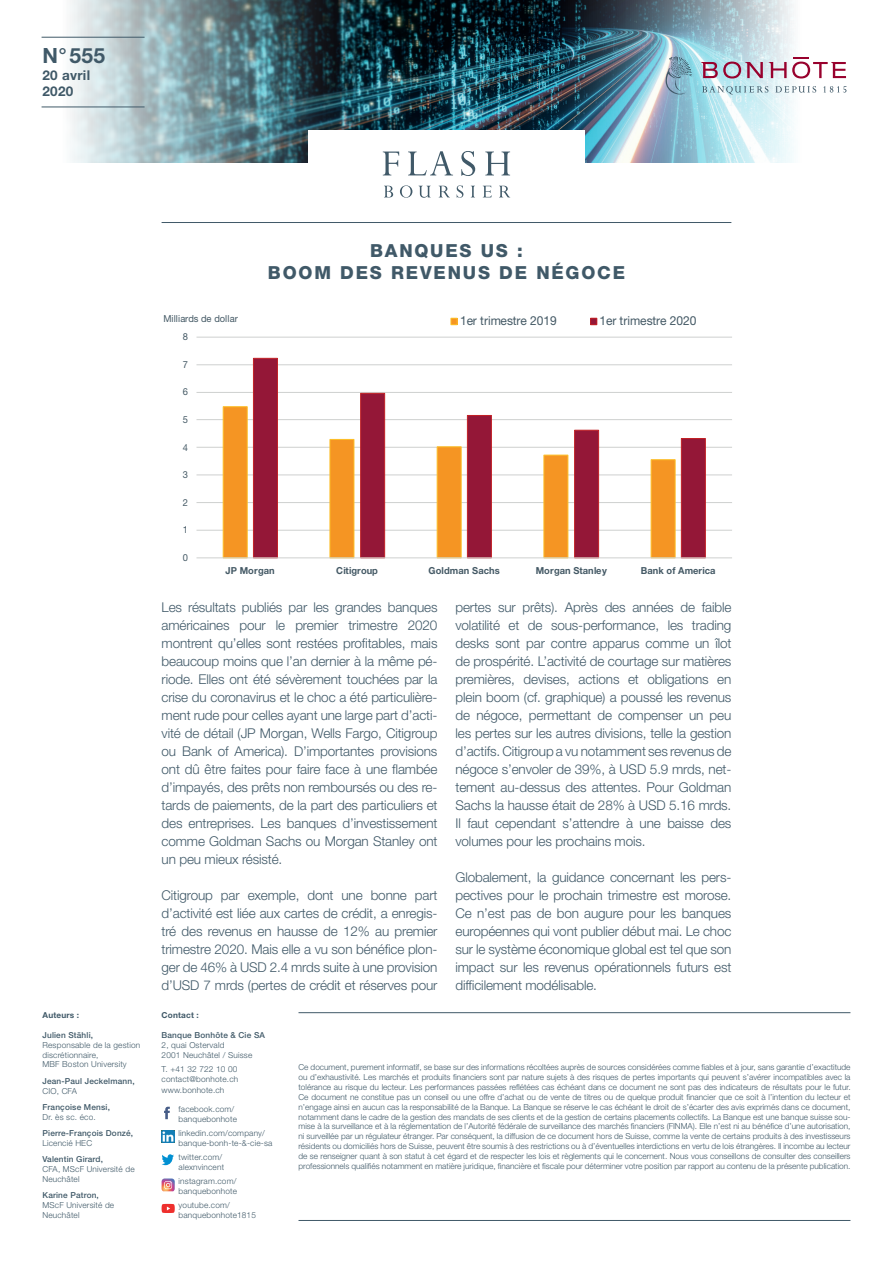
<style>
.page{position:relative;width:893px;height:1263px;background:#fff}
.page>*{position:absolute;margin:0;border:0;box-sizing:border-box;transform-origin:0 0}
.t1{font:700 21px "Helvetica Neue LT Std";color:#405968}
.t2{font:800 18px/21.6px "Helvetica Neue LT Std";letter-spacing:.1em;color:#405968;text-align:center}
.t3{font:300 13.5px/18px "Helvetica Neue LT Std";letter-spacing:-.01em;color:#405968;text-align:justify}
.t4{font:700 13.5px/16.2px "Helvetica Neue LT Std";letter-spacing:.02em;color:#405968}
.t5{font:12.45px "Helvetica Neue LT Std";color:#445965}
.t6{font:700 9.75px "Helvetica Neue LT Std";letter-spacing:.01em;color:#445965}
.t7{font:9.75px "Helvetica Neue LT Std";color:#445965}
.t8{font:300 8.25px/9.9px "Helvetica Neue LT Std";letter-spacing:.02em;color:#405968}
.t9{font:500 8.25px "Helvetica Neue LT Std";letter-spacing:.02em;color:#405968}
.t10{font:700 8.25px "Helvetica Neue LT Std";letter-spacing:.02em;color:#405968}
</style>
<div class="page">
<hr style="left:298px;top:1012px;width:552px;height:1px;background:#405968">
<hr style="left:298px;top:1220px;width:552px;height:1px;background:#405968">
<svg style="left:164px;top:1107px;width:6px;height:12px"></svg>
<svg style="left:162px;top:1154px;width:12px;height:11px"></svg>
<svg style="left:161px;top:1130px;width:13px;height:13px"></svg>
<hr style="left:162px;top:222px;width:569px;height:1px;background:#405968">
<svg style="left:162px;top:1178px;width:13px;height:13px"></svg>
<svg style="left:162px;top:1204px;width:13px;height:9px"></svg>
<hr style="left:196px;top:530px;width:536px;height:1px;background:#cfd1d0">
<hr style="left:196px;top:502px;width:536px;height:1px;background:#cfd1d0">
<hr style="left:196px;top:475px;width:536px;height:1px;background:#cfd1d0">
<hr style="left:196px;top:447px;width:536px;height:1px;background:#cfd1d0">
<hr style="left:196px;top:419px;width:536px;height:1px;background:#cfd1d0">
<hr style="left:196px;top:392px;width:536px;height:1px;background:#cfd1d0">
<hr style="left:196px;top:364px;width:536px;height:1px;background:#cfd1d0">
<hr style="left:196px;top:337px;width:536px;height:1px;background:#cfd1d0">
<svg style="left:223px;top:406px;width:30px;height:152px;fill:#f59523"></svg>
<svg style="left:253px;top:358px;width:453px;height:200px"></svg>
<hr style="left:196px;top:558px;width:536px;height:1px;background:#cfd1d0">
<div style="left:451px;top:318px;width:6px;height:7px;background:#f59523"></div>
<div style="left:451px;top:318px;width:6px;height:7px;border:1px solid #fdbe26"></div>
<div style="left:591px;top:318px;width:6px;height:7px;background:#941737"></div>
<div style="left:590px;top:318px;width:7px;height:7px;border:1px solid #c22025"></div>
<img style="left:367px;top:0;width:25px;height:130px">
<img style="left:41px;top:0;width:326px;height:163px">
<hr style="left:42px;top:107px;width:103px;height:1px;background:#405968">
<hr style="left:42px;top:37px;width:103px;height:1px;background:#405968">
<div style="left:308px;top:131px;width:277px;height:36px;background:#fff"></div>
<svg style="left:383px;top:152px;width:9px;height:23px"></svg>
<svg style="left:408px;top:169px;width:45px;height:6px"></svg>
<svg style="left:461px;top:169px;width:14px;height:7px"></svg>
<svg style="left:485px;top:169px;width:25px;height:6px"></svg>
<svg style="left:384px;top:186px;width:9px;height:11px"></svg>
<svg style="left:400px;top:185px;width:12px;height:13px"></svg>
<svg style="left:419px;top:186px;width:12px;height:12px"></svg>
<svg style="left:439px;top:186px;width:10px;height:11px"></svg>
<svg style="left:457px;top:185px;width:6px;height:13px"></svg>
<svg style="left:471px;top:186px;width:4px;height:11px"></svg>
<svg style="left:483px;top:186px;width:9px;height:11px"></svg>
<svg style="left:499px;top:186px;width:11px;height:11px"></svg>
<img style="left:392px;top:0;width:455px;height:169px">
<svg style="left:662px;top:57px;width:30px;height:39px"></svg>
<svg style="left:701px;top:58px;width:145px;height:21px"></svg>
<svg style="left:702px;top:86px;width:66px;height:8px"></svg>
<svg style="left:775px;top:86px;width:41px;height:7px"></svg>
<svg style="left:823px;top:86px;width:23px;height:7px"></svg>
<h1 class="t1" style="left:43px;top:43px;width:64px">N°555</h1>
<h3 class="t4" style="left:43px;top:66px;width:49px">20 avril<br>2020</h3>
<p class="t10" style="left:43px;top:1010px;width:38px">Auteurs :</p>
<p class="t9" style="left:43px;top:1030px;width:52px">Julien Stähli,</p>
<p class="t8" style="left:43px;top:1040px;width:99px">Responsable de la gestion discrétionnaire,<br>MBF Boston University</p>
<p class="t9" style="left:43px;top:1076px;width:94px">Jean-Paul Jeckelmann,</p>
<p class="t8" style="left:43px;top:1085px;width:36px">CIO, CFA</p>
<p class="t9" style="left:43px;top:1102px;width:69px">Françoise Mensi,</p>
<p class="t8" style="left:43px;top:1112px;width:55px">Dr. ès sc. éco.</p>
<p class="t9" style="left:43px;top:1128px;width:92px">Pierre-François Donzé,</p>
<p class="t8" style="left:43px;top:1138px;width:51px">Licencié HEC</p>
<p class="t9" style="left:43px;top:1154px;width:62px">Valentin Girard,</p>
<p class="t8" style="left:43px;top:1164px;width:94px">CFA, MScF Université de<br>Neuchâtel</p>
<p class="t9" style="left:43px;top:1190px;width:58px">Karine Patron,</p>
<p class="t8" style="left:43px;top:1200px;width:73px">MScF Université de<br>Neuchâtel</p>
<h2 class="t2" style="left:268px;top:240px;width:359px">BANQUES US :<br>BOOM DES REVENUS DE NÉGOCE</h2>
<p class="t7" style="left:163px;top:313px;width:76px">Milliards de dollar</p>
<h3 class="t5" style="left:460px;top:313px;width:98px">1er trimestre 2019</h3>
<h3 class="t5" style="left:599px;top:313px;width:98px">1er trimestre 2020</h3>
<p class="t7" style="left:183px;top:331px;width:7px">8</p>
<p class="t7" style="left:183px;top:358px;width:7px">7</p>
<p class="t7" style="left:183px;top:386px;width:7px">6</p>
<p class="t7" style="left:183px;top:414px;width:7px">5</p>
<p class="t7" style="left:183px;top:441px;width:7px">4</p>
<p class="t7" style="left:183px;top:469px;width:7px">3</p>
<p class="t7" style="left:183px;top:496px;width:7px">2</p>
<p class="t7" style="left:183px;top:524px;width:7px">1</p>
<p class="t7" style="left:183px;top:552px;width:7px">0</p>
<p class="t6" style="left:226px;top:564px;width:51px">JP Morgan</p>
<p class="t6" style="left:336px;top:564px;width:43px">Citigroup</p>
<p class="t6" style="left:429px;top:564px;width:73px">Goldman Sachs</p>
<p class="t6" style="left:536px;top:564px;width:73px">Morgan Stanley</p>
<p class="t6" style="left:641px;top:564px;width:76px">Bank of America</p>
<p class="t3" style="left:162px;top:598px;width:277px">Les résultats publiés par les grandes banques américaines pour le premier trimestre 2020 montrent qu’elles sont restées profitables, mais beaucoup moins que l’an dernier à la même pé&shy;riode. Elles ont été sévèrement touchées par la crise du coronavirus et le choc a été particulière&shy;ment rude pour celles ayant une large part d’acti&shy;vité de détail (JP Morgan, Wells Fargo, Citigroup ou Bank of America). D’importantes provisions ont dû être faites pour faire face à une flambée d’impayés, des prêts non remboursés ou des re&shy;tards de paiements, de la part des particuliers et des entreprises. Les banques d’investissement comme Goldman Sachs ou Morgan Stanley ont un peu mieux résisté.</p>
<p class="t3" style="left:162px;top:886px;width:277px">Citigroup par exemple, dont une bonne part d’activité est liée aux cartes de crédit, a enregis&shy;tré des revenus en hausse de 12% au premier trimestre 2020. Mais elle a vu son bénéfice plon&shy;ger de 46% à USD 2.4 mrds suite à une provision d’USD 7 mrds (pertes de crédit et réserves pour</p>
<p class="t3" style="left:455px;top:598px;width:277px">pertes sur prêts). Après des années de faible volatilité et de sous-performance, les trading desks sont par contre apparus comme un îlot de prospérité. L’activité de courtage sur matières premières, devises, actions et obligations en plein boom (cf. graphique) a poussé les revenus de négoce, permettant de compenser un peu les pertes sur les autres divisions, telle la gestion d’actifs. Citigroup a vu notamment ses revenus de négoce s’envoler de 39%, à USD 5.9 mrds, net&shy;tement au-dessus des attentes. Pour Goldman Sachs la hausse était de 28% à USD 5.16 mrds.<br>Il faut cependant s’attendre à une baisse des volumes pour les prochains mois.</p>
<p class="t3" style="left:455px;top:868px;width:277px">Globalement, la guidance concernant les pers&shy;pectives pour le prochain trimestre est morose.<br>Ce n’est pas de bon augure pour les banques européennes qui vont publier début mai. Le choc sur le système économique global est tel que son impact sur les revenus opérationnels futurs est difficilement modélisable.</p>
<p class="t10" style="left:162px;top:1010px;width:39px">Contact :</p>
<p class="t9" style="left:162px;top:1030px;width:105px">Banque Bonhôte &amp; Cie SA</p>
<p class="t8" style="left:162px;top:1040px;width:92px">2, quai Ostervald<br>2001 Neuchâtel / Suisse</p>
<p class="t8" style="left:162px;top:1064px;width:78px">T. +41 32 722 10 00 contact@bonhote.ch</p>
<p class="t8" style="left:162px;top:1085px;width:64px">www.bonhote.ch</p>
<p class="t8" style="left:179px;top:1104px;width:60px">facebook.com/ banquebonhote</p>
<p class="t8" style="left:179px;top:1128px;width:95px">linkedin.com/company/ banque-bonh-te-&amp;-cie-sa</p>
<p class="t8" style="left:179px;top:1152px;width:47px">twitter.com/ alexnvincent</p>
<p class="t8" style="left:179px;top:1176px;width:60px">instagram.com/ banquebonhote</p>
<p class="t8" style="left:179px;top:1200px;width:79px">youtube.com/ banquebonhote1815</p>
<p class="t8" style="left:298px;top:1062px;width:554px;text-align:justify">Ce document, purement informatif, se base sur des informations récoltées auprès de sources considérées comme fiables et à jour, sans garantie d’exactitude ou d’exhaustivité. Les marchés et produits financiers sont par nature sujets à des risques de pertes importants qui peuvent s’avérer incompatibles avec la tolérance au risque du lecteur. Les performances passées reflétées cas échéant dans ce document ne sont pas des indicateurs de résultats pour le futur.<br>Ce document ne constitue pas un conseil ou une offre d’achat ou de vente de titres ou de quelque produit financier que ce soit à l’intention du lecteur et n’engage ainsi en aucun cas la responsabilité de la Banque. La Banque se réserve le cas échéant le droit de s’écarter des avis exprimés dans ce document, notamment dans le cadre de la gestion des mandats de ses clients et de la gestion de certains placements collectifs. La Banque est une banque suisse sou&shy;mise à la surveillance et à la réglementation de l’Autorité fédérale de surveillance des marchés financiers (FINMA). Elle n’est ni au bénéfice d’une autorisation, ni surveillée par un régulateur étranger. Par conséquent, la diffusion de ce document hors de Suisse, comme la vente de certains produits à des investisseurs résidents ou domiciliés hors de Suisse, peuvent être soumis à des restrictions ou à d’éventuelles interdictions en vertu de lois étrangères. Il incombe au lecteur de se renseigner quant à son statut à cet égard et de respecter les lois et règlements qui le concernent. Nous vous conseillons de consulter des conseillers professionnels qualifiés notamment en matière juridique, financière et fiscale pour déterminer votre position par rapport au contenu de la présente publication.</p>
</div>
